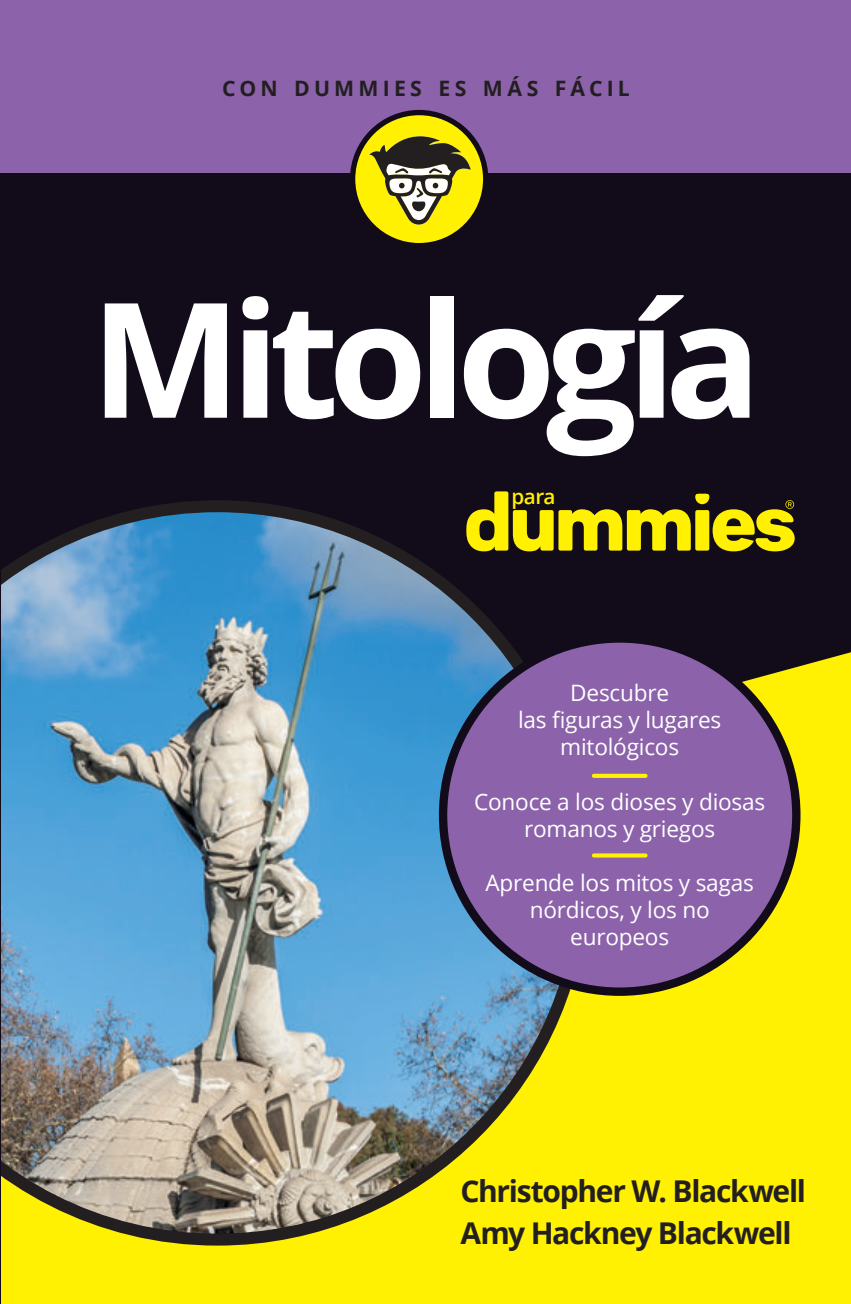
<style>
.page{position:relative;width:851px;height:1304px;background:#fff}
.page>*{position:absolute;margin:0;border:0;box-sizing:border-box;transform-origin:0 0}
.t1{font:700 160px "Open Sans";letter-spacing:-.065em;color:#fff}
.t2{font:700 30px/42.6px "Open Sans";letter-spacing:-.045em;color:#231f20}
.t3{font:22.6px/27.2px "Open Sans";letter-spacing:-.01em;color:#fff;text-align:center}
.t4{font:700 21.2px "Open Sans";letter-spacing:.2em;color:#231f20}
.t5{font:600 20.8px "Open Sans";color:#fff101}
</style>
<div class="page">
<div style="left:0;top:13px;width:850px;height:1290px;background:#fff101"></div>
<div style="left:1px;top:172px;width:849px;height:730px;background:#120b19"></div>
<img style="left:1px;top:494px;width:593px;height:752px">
<hr style="left:0;top:22px;width:1px;height:1281px;background:#120b19">
<div style="left:0;top:0;width:850px;height:172px;background:#8c62aa"></div>
<svg style="left:352px;top:113px;width:133px;height:133px"></svg>
<div style="left:350px;top:110px;width:138px;height:138px;border:5px solid #120b19;border-radius:50%"></div>
<svg style="left:369px;top:136px;width:101px;height:88px"></svg>
<div style="left:443px;top:638px;width:353px;height:353px;background:#8c62aa;border-radius:50%"></div>
<div style="left:439px;top:634px;width:361px;height:361px;border:8px solid #120b19;border-radius:50%"></div>
<svg style="left:466px;top:491px;width:328px;height:60px"></svg>
<div style="left:594px;top:773px;width:51px;height:5px;background:#fff101"></div>
<svg style="left:594px;top:853px;width:51px;height:4px"></svg>
<p class="t4" style="left:222px;top:74px;width:409px">CON DUMMIES ES MÁS FÁCIL</p>
<h1 class="t1" style="left:90px;top:246px;width:672px">Mitología</h1>
<p class="t5" style="left:511px;top:482px;width:46px">para</p>
<p class="t3" style="left:518px;top:678px;width:205px">Descubre<br>las figuras y lugares mitológicos</p>
<p class="t3" style="left:474px;top:787px;width:293px">Conoce a los dioses y diosas romanos y griegos</p>
<p class="t3" style="left:485px;top:868px;width:270px">Aprende los mitos y sagas nórdicos, y los no europeos</p>
<h2 class="t2" style="left:460px;top:1168px;width:347px">Christopher W. Blackwell<br>Amy Hackney Blackwell</h2>
</div>
